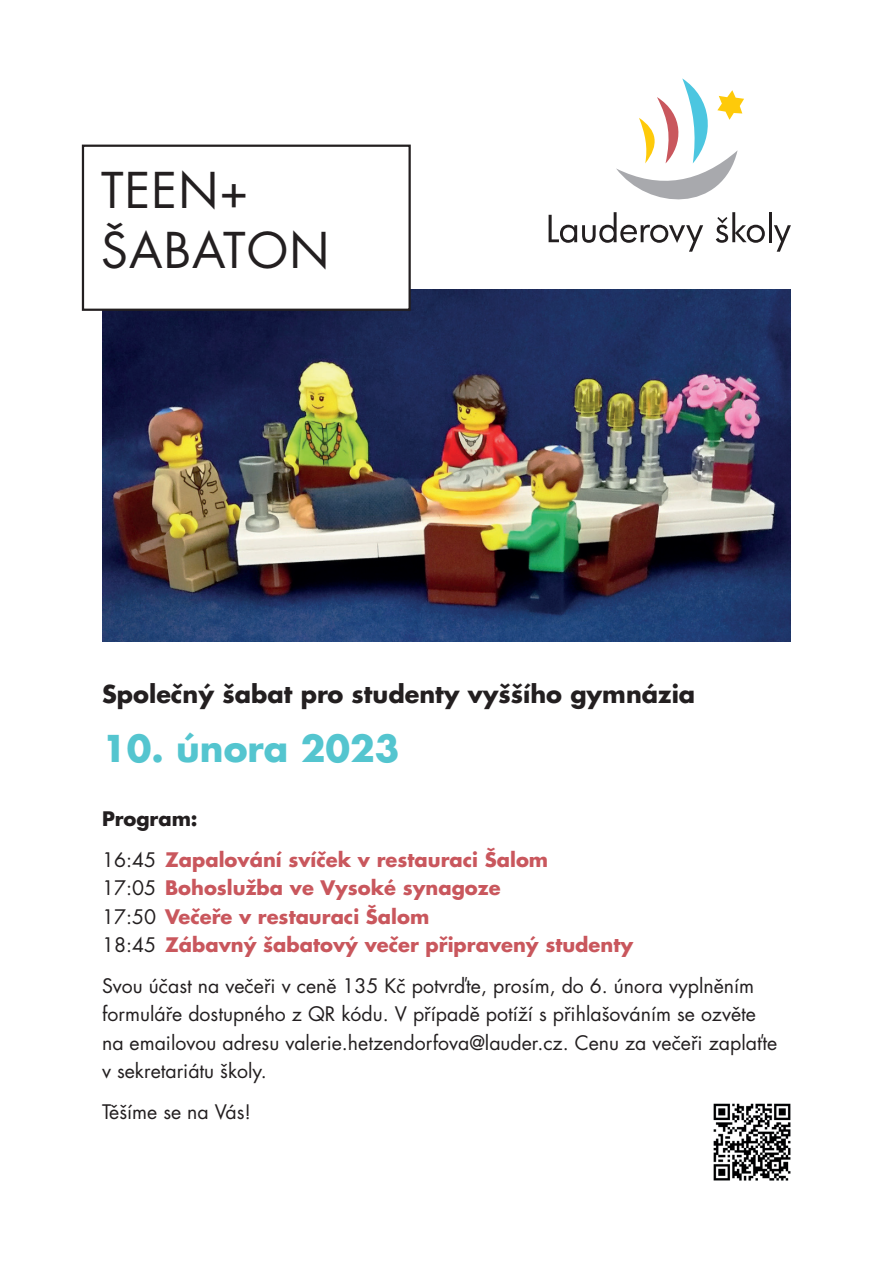
<style>
.page{position:relative;width:893px;height:1263px;background:#fff}
.page>*{position:absolute;margin:0;border:0;box-sizing:border-box;transform-origin:0 0}
.t1{font:48px/60px "Futura CE Book";letter-spacing:.025em;color:#231f20}
.t2{font:700 36px "Futura CE";color:#54c5cf}
.t3{font:700 24px "Futura CE";color:#231f20}
.t4{font:19.5px/28.5px "Futura CE Book";color:#231f20}
.t5{font:700 19.5px/28.5px "Futura CE";color:#c9575d}
.s1{color:#231f20}
.s2{font-family:"Futura CE Book";font-weight:400;color:#231f20}
</style>
<div class="page">
<img style="left:102px;top:290px;width:689px;height:352px">
<div style="left:83px;top:146px;width:327px;height:164px;background:#fff"></div>
<div style="left:82px;top:145px;width:329px;height:166px;border:2px solid #231f20"></div>
<hr style="left:769px;top:212px;width:2px;height:30px;background:#231f20">
<svg style="left:774px;top:225px;width:17px;height:27px"></svg>
<svg style="left:549px;top:78px;width:216px;height:174px"></svg>
<img style="left:713px;top:1103px;width:78px;height:78px">
<h1 class="t1" style="left:101px;top:162px;width:222px">Teen+ šabatoN</h1>
<p class="t3" style="left:102px;top:679px;width:595px">Společný šabat pro studenty vyššího gymnázia</p>
<h2 class="t2" style="left:102px;top:725px;width:299px">10. února 2023</h2>
<p class="t5" style="left:102px;top:799px;width:448px;line-height:40.5px"><span class="s1">Program:<br></span><span class="s2">16:45</span> Zapalování svíček v restauraci Šalom</p>
<p class="t5" style="left:102px;top:874px;width:533px"><span class="s2">17:05</span> Bohoslužba ve Vysoké synagoze<br><span class="s2">17:50</span> Večeře v restauraci Šalom<br><span class="s2">18:45</span> Zábavný šabatový večer připravený studenty</p>
<p class="t4" style="left:102px;top:972px;width:677px">Svou účast na večeři v ceně 135 Kč potvrďte, prosím, do 6. února vyplněním formuláře dostupného z QR kódu. V případě potíží s přihlašováním se ozvěte na emailovou adresu valerie.hetzendorfova@lauder.cz. Cenu za večeři zaplaťte v sekretariátu školy.</p>
<p class="t4" style="left:102px;top:1098px;width:151px">Těšíme se na Vás!</p>
</div>
